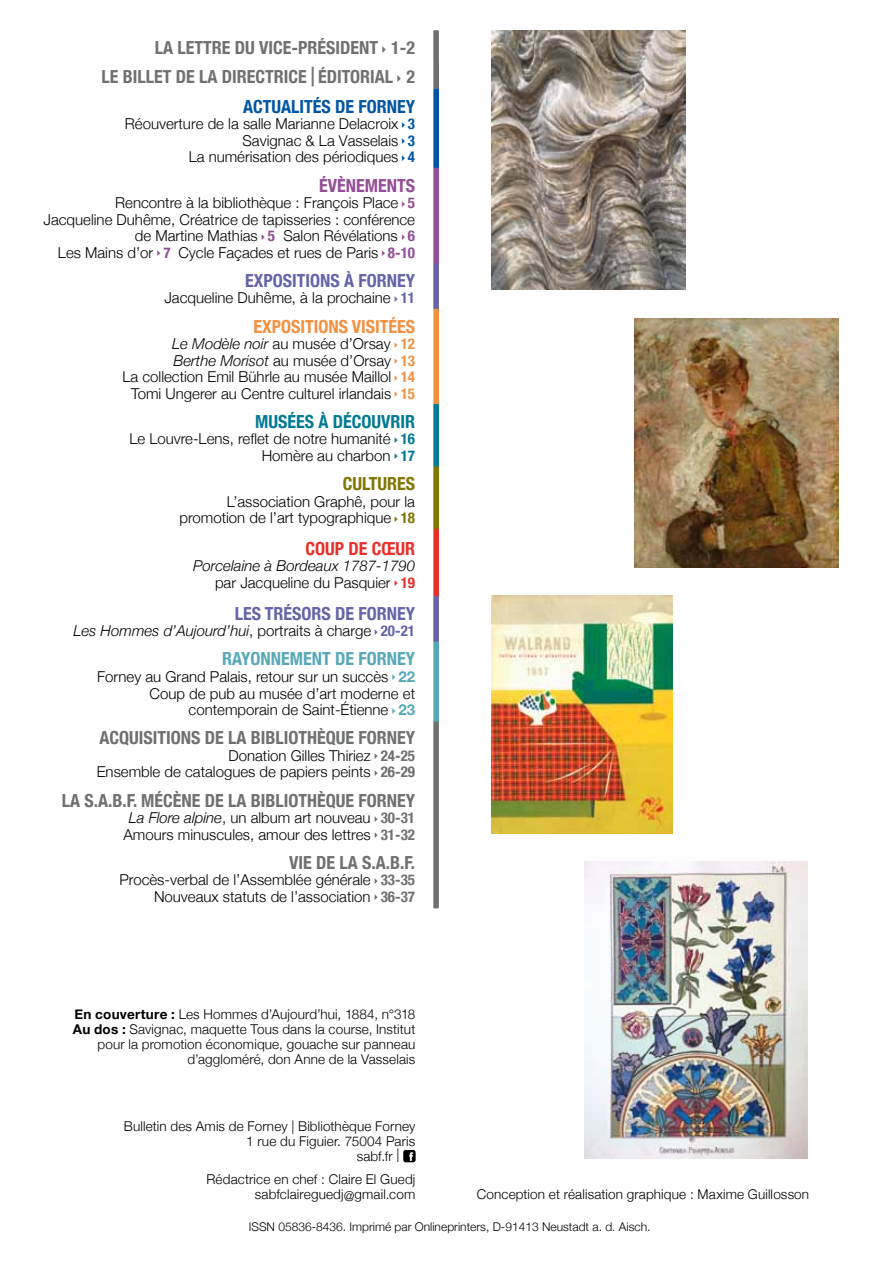
<style>
.page{position:relative;width:893px;height:1263px;background:#fff}
.page>*{position:absolute;margin:0;border:0;box-sizing:border-box;transform-origin:0 0}
.t1{font:700 condensed 18px/29.2px "Helvetica Neue";color:#6f7070}
.t2{font:700 condensed 18px "Helvetica Neue";color:#6564a9}
.t3{font:700 condensed 18px "Helvetica Neue";color:#f49141}
.t4{font:700 condensed 18px "Helvetica Neue";color:#57a8b7}
.t5{font:700 condensed 18px "Helvetica Neue";color:#0055a3}
.t6{font:700 condensed 18px "Helvetica Neue";color:#007b94}
.t7{font:700 condensed 18px "Helvetica Neue";color:#944d97}
.t8{font:700 condensed 18px "Helvetica Neue";color:#e92f2a}
.t9{font:700 condensed 18px "Helvetica Neue";color:#7f7600}
.t10{font:300 15px/16.5px "Helvetica Neue";color:#000;text-align:right}
.t11{font:italic 300 15px/16.5px "Helvetica Neue";color:#000;text-align:right}
.t12{font:300 13.5px/15px "Helvetica Neue";letter-spacing:.01em;color:#000;text-align:right}
.t13{font:300 12px "Helvetica Neue";color:#000}
.s1{font-family:"Arrowstfb";font-weight:400;font-stretch:normal;font-size:9px}
.s2{font-size:26.25px}
.s3{font-family:"Arrowstfb";font-weight:400;font-size:7.5px;color:#0055a3}
.s4{font-weight:700;font-stretch:condensed;color:#0055a3}
.s5{font-family:"Arrowstfb";font-weight:400;font-size:7.5px;color:#944d97}
.s6{font-weight:700;font-stretch:condensed;color:#944d97}
.s7{font-family:"Arrowstfb";font-weight:400;font-size:7.5px;color:#6564a9}
.s8{font-weight:700;font-stretch:condensed;color:#6564a9}
.s9{font-style:italic}
.s10{font-family:"Arrowstfb";font-weight:400;font-size:7.5px;color:#f49141}
.s11{font-weight:700;font-stretch:condensed;color:#f49141}
.s12{font-family:"Arrowstfb";font-weight:400;font-size:7.5px;color:#007b94}
.s13{font-weight:700;font-stretch:condensed;color:#007b94}
.s14{font-family:"Arrowstfb";font-weight:400;font-size:7.5px;color:#7f7600}
.s15{font-weight:700;font-stretch:condensed;color:#7f7600}
.s16{font-style:normal}
.s17{font-family:"Arrowstfb";font-weight:400;font-style:normal;font-size:7.5px;color:#e92f2a}
.s18{font-weight:700;font-style:normal;font-stretch:condensed;color:#e92f2a}
.s19{font-family:"Arrowstfb";font-weight:400;font-style:normal;font-size:7.5px;color:#6564a9}
.s20{font-weight:700;font-style:normal;font-stretch:condensed;color:#6564a9}
.s21{font-family:"Arrowstfb";font-weight:400;font-size:7.5px;color:#57a8b7}
.s22{font-weight:700;color:#57a8b7}
.s23{font-family:"Arrowstfb";font-weight:400;font-size:7.5px;color:#6f7070}
.s24{font-weight:700;font-stretch:condensed;color:#6f7070}
.s25{font-weight:700}
</style>
<div class="page">
<svg style="left:434px;top:31px;width:5px;height:878px;background:#786c73"></svg>
<hr style="left:434px;top:642px;width:1px;height:79px;background:#57a8b7">
<hr style="left:438px;top:642px;width:1px;height:79px;background:#57a8b7">
<svg style="left:403px;top:1150px;width:12px;height:12px"></svg>
<img style="left:635px;top:318px;width:204px;height:249px">
<img style="left:491px;top:31px;width:195px;height:259px">
<img style="left:491px;top:595px;width:181px;height:238px">
<img style="left:584px;top:862px;width:223px;height:296px">
<p class="t1" style="left:102px;top:32px;width:315px;text-indent:53px">LA LETTRE DU VICE-PRÉSIDENT <span class="s1">b</span> 1-2<br>LE BILLET DE LA DIRECTRICE <span class="s2">|</span> ÉDIT</p>
<p class="t1" style="left:350px;top:61px;width:66px">ORIAL <span class="s1">b</span>2</p>
<p class="t5" style="left:243px;top:91px;width:11px">ACTUA</p>
<p class="t5" style="left:291px;top:91px;width:125px">LITÉS DE FORNEY</p>
<p class="t10" style="left:125px;top:115px;width:292px">Réouverture de la salle Marianne Delacroix <span class="s3">b</span> <span class="s4">3<br></span>Savignac &amp; La Vasselais <span class="s3">b</span> <span class="s4">3<br></span>La numérisation des périodiques <span class="s3">b</span> <span class="s4">4</span></p>
<p class="t7" style="left:319px;top:170px;width:97px">ÉVÈNEMENTS</p>
<p class="t10" style="left:44px;top:193px;width:373px">Rencontre à la bibliothèque : François Place <span class="s5">b</span> <span class="s6">5<br></span>Jacqueline Duhême, Créatrice de tapisseries : conférence de Martine Mathias <span class="s5">b</span> <span class="s6">5</span> Salon Révélations <span class="s5">b</span> <span class="s6">6<br></span>Les Mains d’or <span class="s5">b</span> <span class="s6">7</span> Cycle Façades et rues de Paris <span class="s5">b</span> <span class="s6">8-10</span></p>
<p class="t2" style="left:245px;top:265px;width:171px">EXPOSITIONS À FORNEY</p>
<p class="t10" style="left:164px;top:289px;width:252px">Jacqueline Duhême, à la prochaine <span class="s7">b</span> <span class="s8">11</span></p>
<p class="t3" style="left:254px;top:311px;width:163px">EXPOSITIONS VISITÉES</p>
<p class="t10" style="left:122px;top:334px;width:294px"><span class="s9">Le Modèle noir</span> au musée d’Orsay <span class="s10">b</span> <span class="s11">12<br></span><span class="s9">Berthe Morisot</span> au musée d’Orsay <span class="s10">b</span> <span class="s11">13<br></span>La collection Emil Bührle au musée Maillol <span class="s10">b</span> <span class="s11">14<br></span>Tomi Ungerer au Centre culturel irlandais <span class="s10">b</span> <span class="s11">15</span></p>
<p class="t6" style="left:255px;top:407px;width:162px">MUSÉES À DÉCOUVRIR</p>
<p class="t10" style="left:129px;top:430px;width:287px">Le Louvre-Lens, reflet de notre humanité <span class="s12">b</span> <span class="s13">16<br></span>Homère au charbon <span class="s12">b</span> <span class="s13">17</span></p>
<p class="t9" style="left:343px;top:469px;width:74px">CULTURES</p>
<p class="t10" style="left:179px;top:492px;width:237px">L’association Graphê, pour la promotion de l’art typographique <span class="s14">b</span> <span class="s15">18</span></p>
<p class="t8" style="left:305px;top:534px;width:111px">COUP DE CŒUR</p>
<p class="t11" style="left:193px;top:557px;width:224px">Porcelaine à Bordeaux 1787-1790 <span class="s16">par Jacqueline du Pasquier</span> <span class="s17">b</span> <span class="s18">19</span></p>
<p class="t2" style="left:235px;top:598px;width:182px">LES TRÉSORS DE FORNEY</p>
<p class="t11" style="left:73px;top:622px;width:343px">Les Hommes d’Aujourd’hui<span class="s16">, portraits à charge</span> <span class="s19">b</span> <span class="s20">20-21</span></p>
<p class="t4" style="left:222px;top:644px;width:50px">RAYONNEMENT</p>
<p class="t4" style="left:335px;top:644px;width:82px">DE FORNEY</p>
<p class="t10" style="left:97px;top:667px;width:319px">Forney au Grand Palais, retour sur un succès <span class="s21">b</span> <span class="s22">22<br></span>Coup de pub au musée d’art moderne et contemporain de Saint-Étienne <span class="s21">b</span> <span class="s22">23</span></p>
<p class="t1" style="left:100px;top:722px;width:38px">ACQUISITI</p>
<p class="t1" style="left:171px;top:722px;width:246px">ONS DE LA BIBLIOTHÈQUE FORNEY</p>
<p class="t10" style="left:97px;top:746px;width:320px">Donation Gilles Thiriez <span class="s23">b</span> <span class="s24">24-25<br></span>Ensemble de catalogues de papiers peints <span class="s23">b</span> <span class="s24">26-29</span></p>
<p class="t1" style="left:62px;top:784px;width:355px">LA S.A.B.F. MÉCÈNE DE LA BIBLIOTHÈQUE FORNEY</p>
<p class="t10" style="left:123px;top:808px;width:293px;text-align:center"><span class="s9">La Flore alpine</span>, un album art nouveau <span class="s23">b</span> <span class="s24">30-31<br></span>Amours minuscules, amour des lettres <span class="s23">b</span> <span class="s24">31-32</span></p>
<p class="t1" style="left:289px;top:847px;width:127px">VIE DE LA S.A.B.F.</p>
<p class="t10" style="left:119px;top:871px;width:297px">Procès-verbal de l’Assemblée générale <span class="s23">b</span> <span class="s24">33-35<br></span>Nouveaux statuts de l’association <span class="s23">b</span> <span class="s24">36-37</span></p>
<p class="t12" style="left:73px;top:1006px;width:344px"><span class="s25">En couverture :</span> Les Hommes d’Aujourd’hui, 1884, n°318<br><span class="s25">Au dos :</span> Savignac, maquette Tous dans la course, Institut pour la promotion économique, gouache sur panneau d’aggloméré, don Anne de la Vasselais</p>
<p class="t12" style="left:124px;top:1117px;width:293px">Bulletin des Amis de Forney | Bibliothèque Forney</p>
<p class="t12" style="left:246px;top:1132px;width:171px">1 rue du Figuier. 75004 Paris</p>
<p class="t12" style="left:357px;top:1147px;width:44px">sabf.fr |</p>
<p class="t12" style="left:207px;top:1171px;width:210px">Rédactrice en chef : Claire El Guedj sabfclaireguedj@gmail.com</p>
<p class="t12" style="left:477px;top:1186px;width:334px">Conception et réalisation graphique : Maxime Guillosson</p>
<p class="t13" style="left:249px;top:1217px;width:403px">ISSN 05836-8436. Imprimé par Onlineprinters, D-91413 Neustadt a. d. Aisch.</p>
</div>
